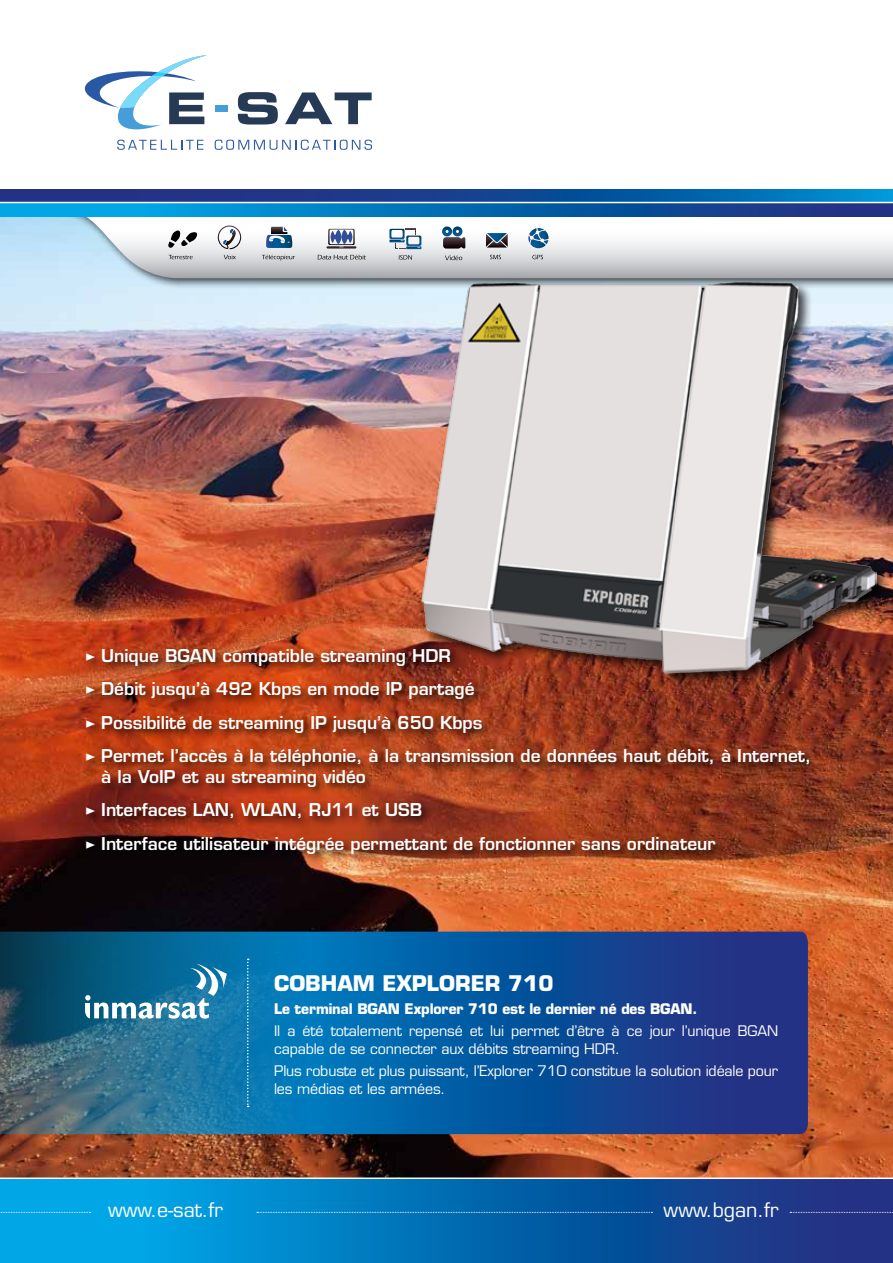
<style>
.page{position:relative;width:893px;height:1263px;background:#fff}
.page>*{position:absolute;margin:0;border:0;box-sizing:border-box;transform-origin:0 0}
.t1{font:700 21px "Eurostile";color:#fff}
.t2{font:19.5px "Eurostile";color:#fff}
.t3{font:600 17.25px/33.5px "Eurostile";color:#fff}
.t4{font:14.25px/18px "Eurostile";letter-spacing:-.01em;color:#fff}
.t5{font:700 14.25px "Eurostile";letter-spacing:-.01em;color:#fff}
.s1{font-family:"The Sans Bold Caps";font-weight:400}
</style>
<div class="page">
<img style="left:0;top:216px;width:893px;height:961px">
<svg style="left:0;top:932px;width:808px;height:202px;background:#135896"></svg>
<div style="left:26px;top:199px;width:867px;height:90px;background:#000;opacity:.75"></div>
<svg style="left:26px;top:216px;width:867px;height:63px"></svg>
<svg style="left:168px;top:230px;width:29px;height:18px"></svg>
<svg style="left:169px;top:255px;width:24px;height:4px"></svg>
<svg style="left:218px;top:225px;width:23px;height:24px"></svg>
<svg style="left:224px;top:255px;width:12px;height:4px"></svg>
<svg style="left:266px;top:227px;width:26px;height:21px"></svg>
<svg style="left:262px;top:255px;width:33px;height:6px"></svg>
<svg style="left:486px;top:233px;width:22px;height:15px"></svg>
<svg style="left:490px;top:255px;width:11px;height:4px"></svg>
<svg style="left:532px;top:255px;width:11px;height:4px"></svg>
<svg style="left:528px;top:228px;width:21px;height:20px"></svg>
<svg style="left:318px;top:255px;width:48px;height:4px"></svg>
<svg style="left:326px;top:229px;width:30px;height:19px"></svg>
<svg style="left:399px;top:255px;width:13px;height:5px"></svg>
<svg style="left:389px;top:229px;width:32px;height:20px"></svg>
<svg style="left:445px;top:255px;width:17px;height:5px"></svg>
<svg style="left:442px;top:226px;width:23px;height:23px"></svg>
<svg style="left:117px;top:140px;width:86px;height:10px"></svg>
<svg style="left:215px;top:140px;width:157px;height:10px"></svg>
<div style="left:215px;top:105px;width:12px;height:6px;background:#459ed8"></div>
<svg style="left:238px;top:92px;width:40px;height:33px"></svg>
<svg style="left:285px;top:92px;width:87px;height:32px"></svg>
<svg style="left:85px;top:55px;width:122px;height:74px"></svg>
<svg style="left:0;top:189px;width:893px;height:13px;background:#174f9a"></svg>
<svg style="left:0;top:1179px;width:893px;height:84px;background:#076eb5"></svg>
<svg style="left:0;top:203px;width:893px;height:13px;background:#0c70b6"></svg>
<hr style="left:0;top:202px;width:893px;height:1px;background:#fff">
<svg style="left:247px;top:959px;width:2px;height:148px"></svg>
<svg style="left:257px;top:1212px;width:395px;height:1px"></svg>
<svg style="left:0;top:1212px;width:91px;height:1px"></svg>
<svg style="left:790px;top:1212px;width:103px;height:1px"></svg>
<svg style="left:85px;top:964px;width:142px;height:55px;background:#3985a8"></svg>
<div style="left:419px;top:279px;width:471px;height:408px;background:#000;opacity:.75"></div>
<img style="left:421px;top:282px;width:456px;height:391px">
<div style="left:82px;top:645px;width:739px;height:220px;background:#000;opacity:.9"></div>
<p class="t3" style="left:85px;top:639px;width:728px"><span class="s1">&gt;</span> Unique BGAN compatible streaming HDR<br><span class="s1">&gt;</span> Débit jusqu’à 492 Kbps en mode IP partagé<br><span class="s1">&gt;</span> Possibilité de streaming IP jusqu’à 650 Kbps<br><span class="s1">&gt;</span> Permet l’accès à la téléphonie, à la transmission de données haut débit, à Internet,</p>
<p class="t3" style="left:85px;top:760px;width:632px;text-indent:16px">à la VoIP et au streaming vidéo<br><span class="s1">&gt;</span> Interfaces LAN, WLAN, RJ11 et USB<br><span class="s1">&gt;</span> Interface utilisateur intégrée permettant de fonctionner sans ordinateur</p>
<p class="t1" style="left:274px;top:970px;width:281px">COBHAM EXPLORER 710</p>
<p class="t5" style="left:274px;top:999px;width:425px">Le terminal BGAN Explorer 710 est le dernier né des BGAN.</p>
<p class="t4" style="left:274px;top:1022px;width:506px">Il a été totalement repensé et lui permet d’être à ce jour l’unique BGAN capable de se connecter aux débits streaming HDR.</p>
<p class="t4" style="left:274px;top:1062px;width:506px">Plus robuste et plus puissant, l’Explorer 710 constitue la solution idéale pour les médias et les armées.</p>
<p class="t2" style="left:108px;top:1198px;width:117px">www.e-sat.fr</p>
<p class="t2" style="left:664px;top:1198px;width:117px">www.bgan.fr</p>
</div>
